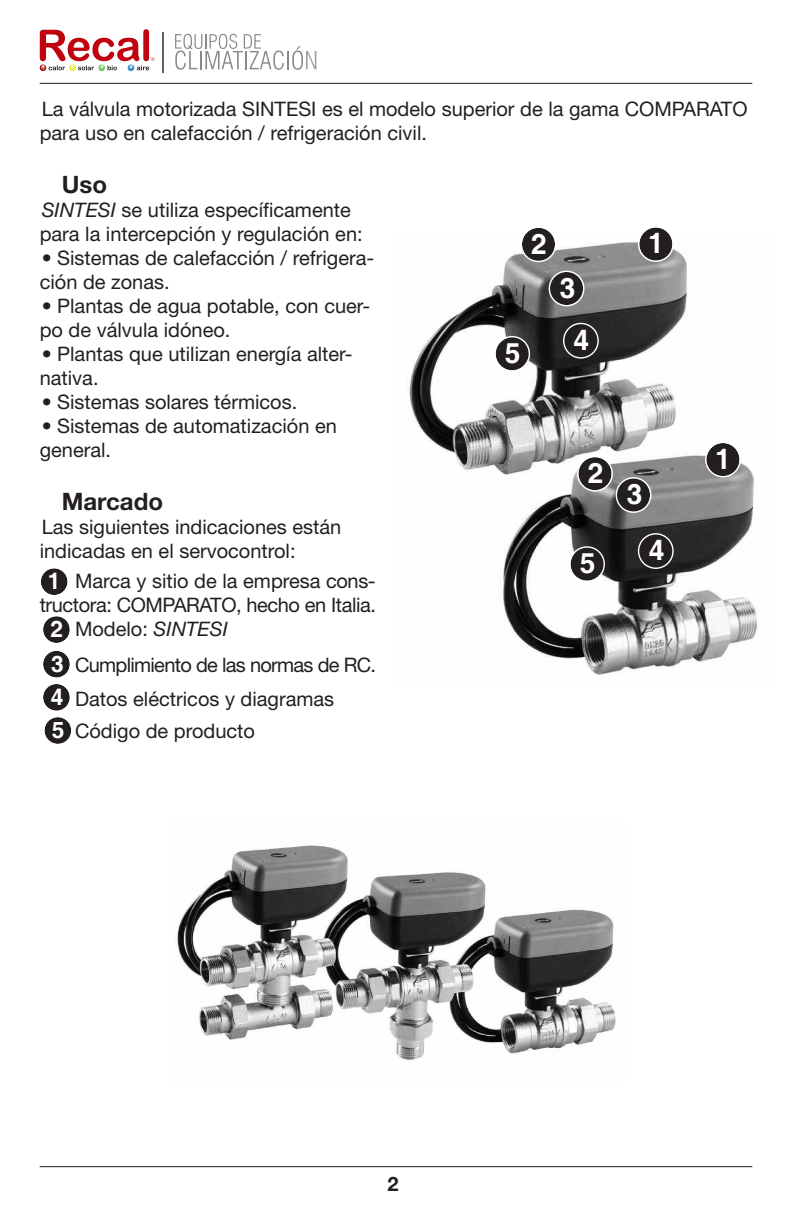
<style>
.page{position:relative;width:792px;height:1224px;background:#fff}
.page>*{position:absolute;margin:0;border:0;box-sizing:border-box;transform-origin:0 0}
.t1{font:700 28px "Helvetica";color:#fff}
.t2{font:700 24px "Helvetica Neue LT Std";color:#231f20}
.t3{font:700 22.8px/33.2px "Helvetica";color:#fff}
.t4{font:20px/24px "Helvetica Neue LT Std";color:#231f20}
.t5{font:20px "Helvetica Neue LT Std";letter-spacing:-.02em;color:#231f20}
.t6{font:700 20px "Helvetica Neue LT Std";color:#231f20}
.s1{font-style:italic}
</style>
<div class="page">
<svg style="left:40px;top:29px;width:115px;height:42px"></svg>
<svg style="left:175px;top:34px;width:141px;height:36px"></svg>
<hr style="left:162px;top:32px;width:1px;height:41px;background:#666">
<hr style="left:40px;top:83px;width:712px;height:1px;background:#231f20">
<hr style="left:40px;top:1166px;width:712px;height:1px;background:#231f20">
<img style="left:408px;top:242px;width:350px;height:433px">
<svg style="left:638px;top:227px;width:36px;height:35px"></svg>
<svg style="left:705px;top:442px;width:36px;height:35px"></svg>
<svg style="left:521px;top:228px;width:35px;height:34px"></svg>
<svg style="left:549px;top:271px;width:35px;height:35px"></svg>
<svg style="left:577px;top:456px;width:74px;height:57px;background:#6a6969"></svg>
<svg style="left:563px;top:323px;width:36px;height:36px"></svg>
<svg style="left:494px;top:336px;width:36px;height:36px"></svg>
<svg style="left:638px;top:533px;width:36px;height:36px"></svg>
<svg style="left:569px;top:546px;width:36px;height:36px"></svg>
<div style="left:41px;top:568px;width:27px;height:27px;background:#231f20;border-radius:50%"></div>
<div style="left:40px;top:567px;width:29px;height:29px;border:2px solid #fff;border-radius:50%"></div>
<div style="left:43px;top:616px;width:27px;height:27px;background:#231f20;border-radius:50%"></div>
<div style="left:42px;top:615px;width:29px;height:29px;border:2px solid #fff;border-radius:50%"></div>
<div style="left:43px;top:651px;width:27px;height:27px;background:#231f20;border-radius:50%"></div>
<div style="left:42px;top:650px;width:29px;height:29px;border:2px solid #fff;border-radius:50%"></div>
<div style="left:43px;top:684px;width:27px;height:27px;background:#231f20;border-radius:50%"></div>
<div style="left:42px;top:683px;width:29px;height:29px;border:2px solid #fff;border-radius:50%"></div>
<div style="left:45px;top:717px;width:26px;height:27px;background:#231f20;border-radius:50%"></div>
<div style="left:43px;top:716px;width:29px;height:29px;border:2px solid #fff;border-radius:50%"></div>
<img style="left:176px;top:845px;width:440px;height:215px">
<p class="t4" style="left:40px;top:97px;width:708px">La válvula motorizada SINTESI es el modelo superior de la gama COMPARATO para uso en calefacción / refrigeración civil.</p>
<p class="t2" style="left:62px;top:170px;width:47px">Uso</p>
<p class="t4" style="left:40px;top:198px;width:325px"><span class="s1">SINTESI</span> se utiliza específicamente para la intercepción y regulación en:</p>
<p class="t4" style="left:40px;top:246px;width:336px">• Sistemas de calefacción / refrigera&shy;ción de zonas.</p>
<p class="t4" style="left:40px;top:294px;width:332px">• Plantas de agua potable, con cuer&shy;po de válvula idóneo.</p>
<p class="t4" style="left:40px;top:342px;width:314px">• Plantas que utilizan energía alter&shy;nativa.</p>
<p class="t4" style="left:42px;top:390px;width:257px">• Sistemas solares térmicos.</p>
<p class="t4" style="left:40px;top:414px;width:299px">• Sistemas de automatización en general.</p>
<p class="t2" style="left:62px;top:487px;width:103px">Marcado</p>
<p class="t4" style="left:40px;top:515px;width:303px">Las siguientes indicaciones están indicadas en el servocontrol:</p>
<p class="t4" style="left:75px;top:569px;width:302px">Marca y sitio de la empresa cons-</p>
<p class="t5" style="left:40px;top:593px;width:338px">tructora: COMPARATO, hecho en Italia.</p>
<p class="t4" style="left:75px;top:617px;width:154px">Modelo: <span class="s1">SINTESI</span></p>
<p class="t4" style="left:75px;top:648px;width:303px;line-height:34px">Cumplimiento de las normas de RC.<br>Datos eléctricos y diagramas</p>
<p class="t4" style="left:75px;top:719px;width:182px">Código de producto</p>
<p class="t3" style="left:48px;top:558px;width:17px;line-height:48px">1<br>2</p>
<p class="t3" style="left:51px;top:648px;width:15px;text-align:justify">3<br>4<br>5</p>
<h1 class="t1" style="left:531px;top:227px;width:17px">2</h1>
<h1 class="t1" style="left:505px;top:336px;width:17px">5</h1>
<h1 class="t1" style="left:560px;top:271px;width:17px">3</h1>
<h1 class="t1" style="left:574px;top:323px;width:17px">4</h1>
<h1 class="t1" style="left:648px;top:226px;width:17px">1</h1>
<h1 class="t1" style="left:588px;top:456px;width:17px">2</h1>
<h1 class="t1" style="left:580px;top:546px;width:17px">5</h1>
<h1 class="t1" style="left:627px;top:477px;width:17px">3</h1>
<h1 class="t1" style="left:649px;top:533px;width:17px">4</h1>
<h1 class="t1" style="left:715px;top:442px;width:17px">1</h1>
<p class="t6" style="left:387px;top:1171px;width:13px">2</p>
</div>
